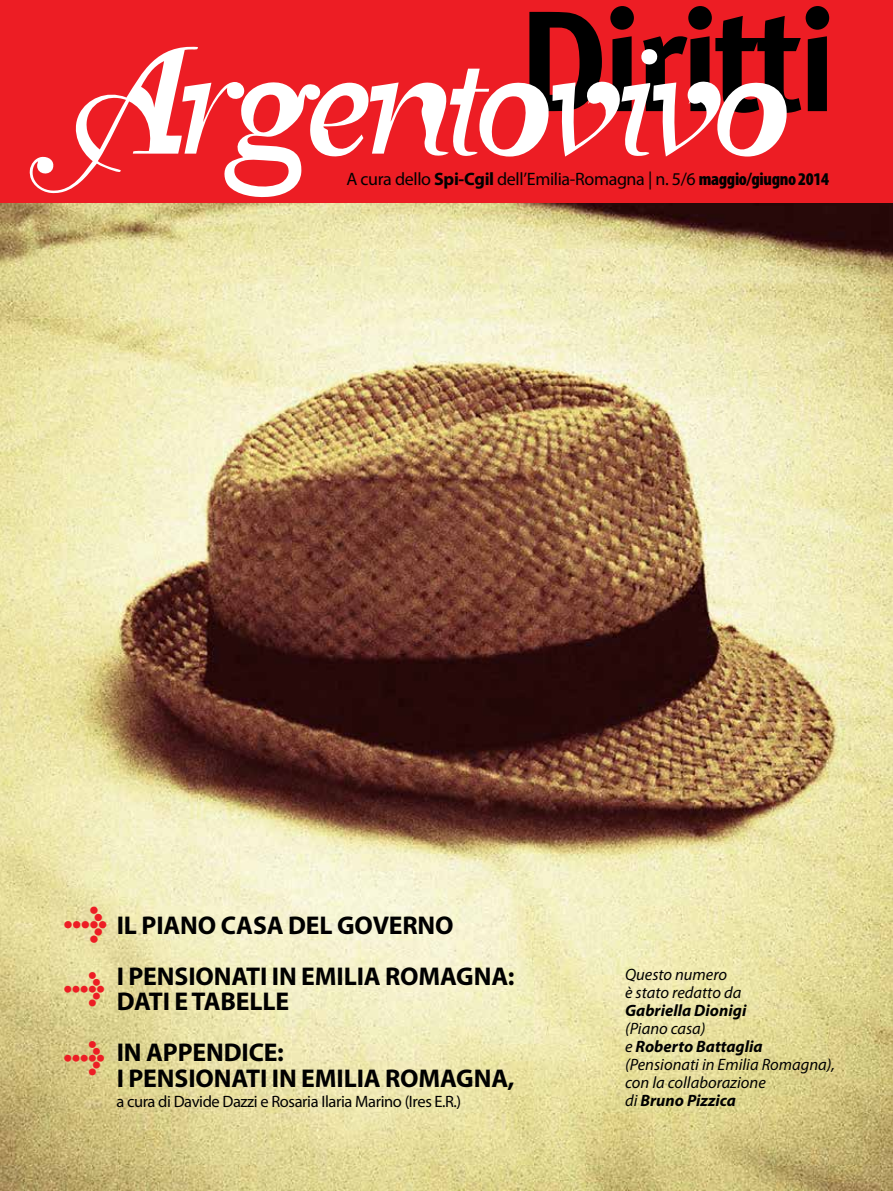
<style>
.page{position:relative;width:893px;height:1191px;background:#fff}
.page>*{position:absolute;margin:0;border:0;box-sizing:border-box;transform-origin:0 0}
.t1{font:31.8px/68.1px "Meta Cond Black Expert";color:#ed1d24}
.t2{font:700 25.8px/50.7px "Myriad Pro";letter-spacing:-.005em;color:#000}
.t3{font:18px "Myriad Pro";letter-spacing:-.02em;color:#000}
.t4{font:italic 16.5px/18px "Myriad Pro";color:#000}
.t5{font:16.5px "Myriad Pro";letter-spacing:-.025em;color:#000}
.t6{font:italic 700 16.5px "Myriad Pro";color:#000}
.s1{font-weight:700}
.s2{font-weight:900;font-stretch:condensed}
.s3{font-family:"Meta Cond Black Expert";font-weight:400;font-size:33.6px;color:#ed1d24}
</style>
<div class="page">
<img style="left:0;top:202px;width:893px;height:989px">
<div style="left:0;top:0;width:893px;height:202px;background:#ed1d24"></div>
<svg style="left:29px;top:6px;width:800px;height:192px"></svg>
<p class="t3" style="left:346px;top:168px;width:484px">A cura dello <span class="s1">SPI-CGIL</span> dell’Emilia-Romagna | n. 5/6 <span class="s2">maggio/giugno 2014</span></p>
<h2 class="t2" style="left:117px;top:899px;width:399px;text-indent:-53px"><span class="s3">l</span> IL PIANO CASA DEL GOVERNO<br>I PENSIONATI IN EMILIA ROMAGNA:</h2>
<h2 class="t2" style="left:117px;top:975px;width:174px">DATI E TABELLE<br>IN APPENDICE:</h2>
<h2 class="t2" style="left:117px;top:1051px;width:86px">IPENSIONATI</h2>
<h2 class="t2" style="left:272px;top:1051px;width:44px">IN EMILIA</h2>
<h2 class="t2" style="left:385px;top:1051px;width:19px">ROMAGNA</h2>
<h1 class="t1" style="left:64px;top:954px;width:42px">l l</h1>
<h2 class="t2" style="left:508px;top:1051px;width:8px">,</h2>
<p class="t5" style="left:116px;top:1091px;width:346px">a cura di Davide Dazzi e Rosaria Ilaria Marino (Ires E.R.)</p>
<p class="t4" style="left:625px;top:965px;width:118px">Questo numero<br>è stato redatto da</p>
<p class="t6" style="left:625px;top:999px;width:123px">Gabriella Dionigi</p>
<p class="t4" style="left:625px;top:1019px;width:211px">(Piano casa)<br>e <span class="s1">Roberto Battaglia </span>(Pensionati in Emilia Romagna), con la collaborazione<br>di <span class="s1">Bruno Pizzica</span></p>
</div>
